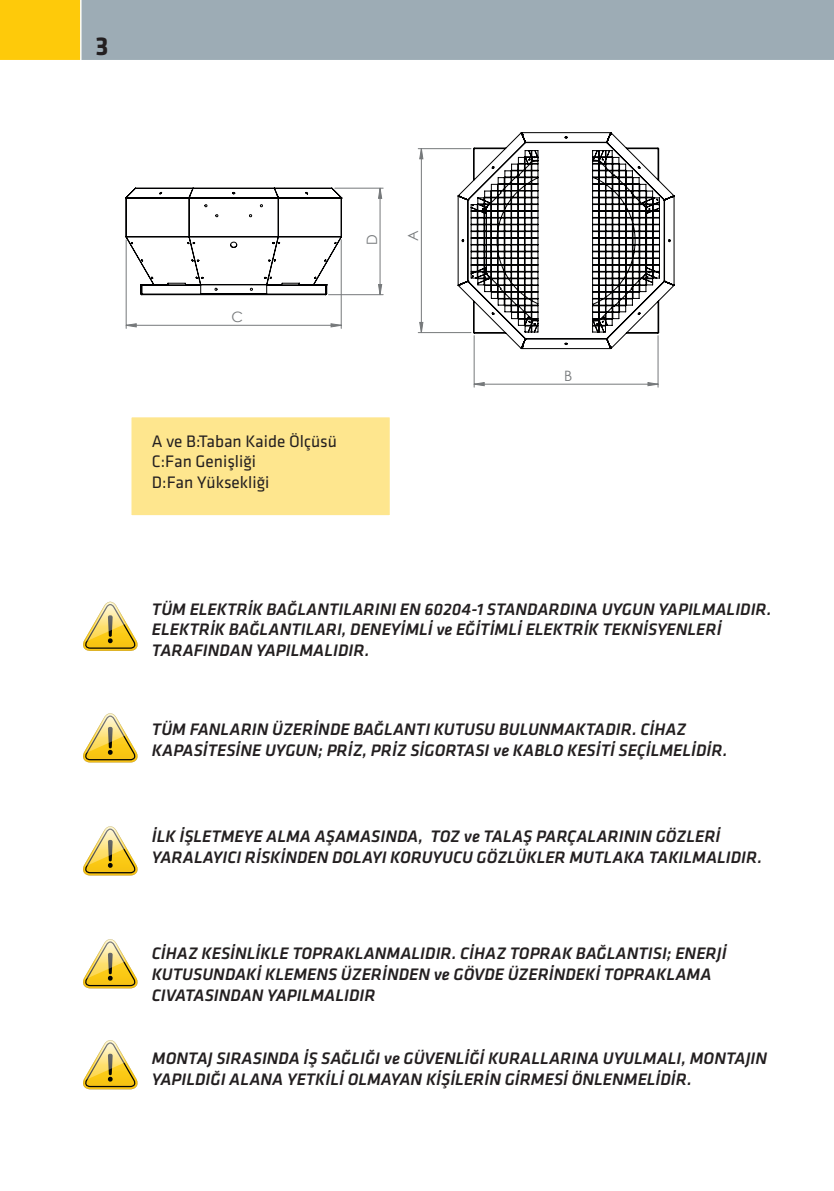
<style>
.page{position:relative;width:834px;height:1191px;background:#fff}
.page>*{position:absolute;margin:0;border:0;box-sizing:border-box;transform-origin:0 0}
.t1{font:700 26.8px "Klavika";color:#231f20}
.t2{font:italic 500 17.2px/20.8px "Klavika";color:#231f20}
.t3{font:17.2px/20.8px "Klavika";color:#231f20}
.t4{font:14.2px "Century Gothic";color:#76797b}
</style>
<div class="page">
<div style="left:81px;top:0;width:752px;height:60px;background:#9dacb5"></div>
<div style="left:0;top:0;width:81px;height:60px;background:#feca0a"></div>
<div style="left:130px;top:416px;width:261px;height:100px;background:#fee68e;border:1px solid #fff"></div>
<svg style="left:83px;top:602px;width:55px;height:49px"></svg>
<svg style="left:83px;top:939px;width:55px;height:49px"></svg>
<svg style="left:83px;top:1040px;width:55px;height:49px"></svg>
<svg style="left:83px;top:826px;width:55px;height:49px"></svg>
<svg style="left:83px;top:713px;width:55px;height:49px"></svg>
<hr style="left:126px;top:240px;width:1px;height:88px;background:#76797b">
<hr style="left:341px;top:240px;width:1px;height:88px;background:#76797b">
<hr style="left:473px;top:336px;width:1px;height:51px;background:#76797b">
<hr style="left:657px;top:336px;width:1px;height:51px;background:#76797b">
<hr style="left:421px;top:149px;width:1px;height:183px;background:#76797b">
<hr style="left:418px;top:332px;width:53px;height:1px;background:#76797b">
<hr style="left:418px;top:148px;width:53px;height:1px;background:#76797b">
<hr style="left:379px;top:188px;width:1px;height:107px;background:#76797b">
<hr style="left:328px;top:294px;width:55px;height:1px;background:#76797b">
<hr style="left:335px;top:188px;width:48px;height:1px;background:#76797b">
<svg style="left:125px;top:323px;width:217px;height:4px"></svg>
<svg style="left:473px;top:382px;width:185px;height:4px"></svg>
<svg style="left:419px;top:322px;width:4px;height:11px"></svg>
<svg style="left:419px;top:148px;width:4px;height:11px"></svg>
<svg style="left:378px;top:284px;width:4px;height:11px"></svg>
<svg style="left:378px;top:187px;width:4px;height:12px"></svg>
<svg style="left:125px;top:187px;width:217px;height:109px"></svg>
<svg style="left:457px;top:132px;width:218px;height:217px"></svg>
<h1 class="t1" style="left:96px;top:32px;width:15px">3</h1>
<p class="t4" style="left:231px;top:307px;width:13px">C</p>
<p class="t4" style="left:362px;top:245px;width:12px;rotate:-90deg">D</p>
<p class="t4" style="left:403px;top:241px;width:12px;rotate:-90deg">A</p>
<p class="t3" style="left:152px;top:431px;width:187px">A ve B:Taban Kaide Ölçüsü<br>C:Fan Genişliği<br>D:Fan Yüksekliği</p>
<p class="t4" style="left:564px;top:366px;width:10px">B</p>
<p class="t2" style="left:152px;top:599px;width:621px">TÜM ELEKTRİK BAĞLANTILARINI EN 60204-1 STANDARDINA UYGUN YAPILMALIDIR.<br>ELEKTRİK BAĞLANTILARI, DENEYİMLİ ve EĞİTİMLİ ELEKTRİK TEKNİSYENLERİ<br>TARAFINDAN YAPILMALIDIR.</p>
<p class="t2" style="left:152px;top:719px;width:577px">TÜM FANLARIN ÜZERİNDE BAĞLANTI KUTUSU BULUNMAKTADIR. CİHAZ<br>KAPASİTESİNE UYGUN; PRİZ, PRİZ SİGORTASI ve KABLO KESİTİ SEÇİLMELİDİR.</p>
<p class="t2" style="left:152px;top:826px;width:611px">İLK İŞLETMEYE ALMA AŞAMASINDA, TOZ ve TALAŞ PARÇALARININ GÖZLERİ<br>YARALAYICI RİSKİNDEN DOLAYI KORUYUCU GÖZLÜKLER MUTLAKA TAKILMALIDIR.</p>
<p class="t2" style="left:152px;top:943px;width:576px">CİHAZ KESİNLİKLE TOPRAKLANMALIDIR. CİHAZ TOPRAK BAĞLANTISI; ENERJİ<br>KUTUSUNDAKİ KLEMENS ÜZERİNDEN ve GÖVDE ÜZERİNDEKİ TOPRAKLAMA<br>CIVATASINDAN YAPILMALIDIR</p>
<p class="t2" style="left:152px;top:1048px;width:616px">MONTAJ SIRASINDA İŞ SAĞLIĞI ve GÜVENLİĞİ KURALLARINA UYULMALI, MONTAJIN<br>YAPILDIĞI ALANA YETKİLİ OLMAYAN KİŞİLERİN GİRMESİ ÖNLENMELİDİR.</p>
</div>
